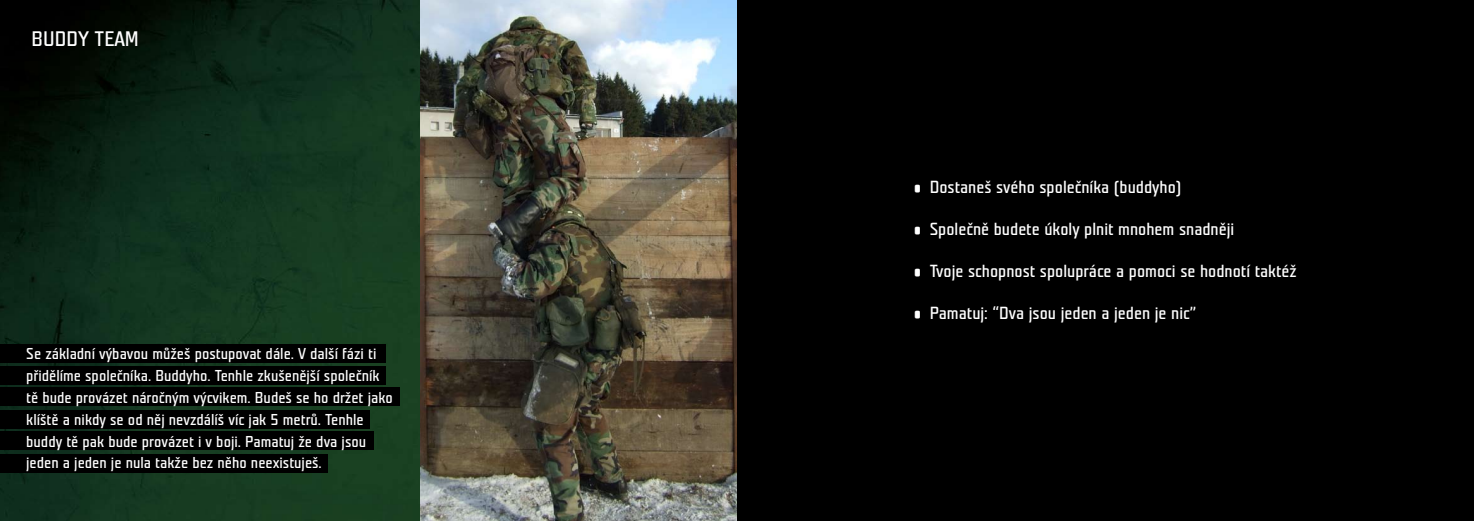
<style>
.page{position:relative;width:1474px;height:521px;background:#fff}
.page>*{position:absolute;margin:0;border:0;box-sizing:border-box;transform-origin:0 0}
.t1{font:21px "Teuton Normal";color:#fff}
.t2{font:17.5px "Teuton Normal";color:#fff}
.t3{font:15.75px/21.9px "Teuton Normal";color:#fff}
</style>
<div class="page">
<img style="left:0;top:0;width:421px;height:521px">
<div style="left:737px;top:0;width:736px;height:521px;background:#000"></div>
<div style="left:0;top:410px;width:369px;height:18px;background:#000"></div>
<div style="left:0;top:432px;width:374px;height:18px;background:#000"></div>
<div style="left:0;top:345px;width:385px;height:18px;background:#000"></div>
<div style="left:0;top:388px;width:399px;height:18px;background:#000"></div>
<div style="left:0;top:454px;width:327px;height:18px;background:#000"></div>
<div style="left:0;top:366px;width:385px;height:18px;background:#000"></div>
<img style="left:421px;top:0;width:316px;height:521px">
<h1 class="t1" style="left:32px;top:28px;width:109px">BUDDY TEAM</h1>
<p class="t3" style="left:26px;top:343px;width:368px">Se základní výbavou můžeš postupovat dále. V další fázi ti přidělíme společníka. Buddyho. Tenhle zkušenější společník tě bude provázet náročným výcvikem. Budeš se ho držet jako klíště a nikdy se od něj nevzdálíš víc jak 5 metrů. Tenhle buddy tě pak bude provázet i v boji. Pamatuj že dva jsou jeden a jeden je nula takže bez něho neexistuješ.</p>
<p class="t2" style="left:914px;top:178px;width:269px">• Dostaneš svého společníka (buddyho)</p>
<p class="t2" style="left:914px;top:220px;width:322px">• Společně budete úkoly plnit mnohem snadněji</p>
<p class="t2" style="left:914px;top:262px;width:384px">• Tvoje schopnost spolupráce a pomoci se hodnotí taktéž</p>
<p class="t2" style="left:914px;top:304px;width:284px">• Pamatuj: “Dva jsou jeden a jeden je nic”</p>
</div>
